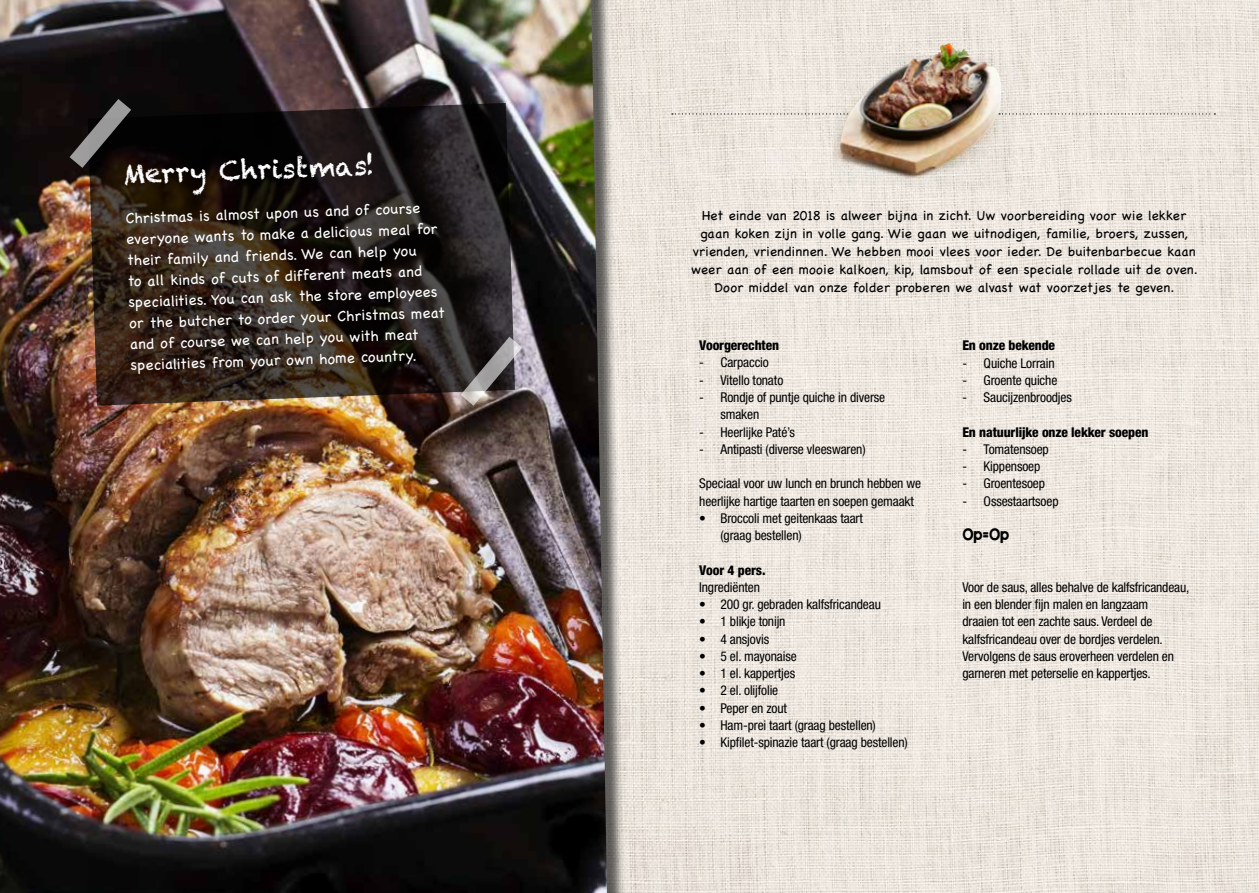
<style>
.page{position:relative;width:1259px;height:893px;background:#fff}
.page>*{position:absolute;margin:0;border:0;box-sizing:border-box;transform-origin:0 0}
.t1{font:26.55px "Chalkduster";color:#fff}
.t2{font:15px/21px "Chalkboard";color:#fff}
.t3{font:condensed 13.5px/17.2px "Helvetica Neue";letter-spacing:-.01em;color:#000}
.t4{font:13.5px/18px "Chalkboard";letter-spacing:.01em;color:#000;text-align:center}
.t5{font:800 condensed 13.5px "Helvetica Neue";letter-spacing:-.01em;color:#000}
.t6{font:13.5px "KG Red Hands";color:#000}
</style>
<div class="page">
<img style="left:626px;top:0;width:633px;height:893px">
<div style="left:0;top:0;width:626px;height:893px;background:#000;opacity:.6"></div>
<img style="left:0;top:0;width:607px;height:893px">
<svg style="left:672px;top:113px;width:159px;height:2px"></svg>
<svg style="left:1019px;top:113px;width:196px;height:2px"></svg>
<img style="left:831px;top:50px;width:188px;height:142px">
<img style="left:840px;top:43px;width:161px;height:130px">
<svg style="left:88px;top:103px;width:427px;height:303px;background:#29201a"></svg>
<svg style="left:70px;top:99px;width:61px;height:69px;background:#373333"></svg>
<svg style="left:460px;top:337px;width:62px;height:69px;background:#655f60"></svg>
<h1 class="t1" style="left:122px;top:158px;width:254px;rotate:-2deg">Merry Christmas!</h1>
<p class="t2" style="left:125px;top:208px;width:317px;rotate:-2deg">Christmas is almost upon us and of course everyone wants to make a delicious meal for their family and friends. We can help you<br>to all kinds of cuts of different meats and specialities. You can ask the store employees or the butcher to order your Christmas meat and of course we can help you with meat specialities from your own home country.</p>
<p class="t4" style="left:691px;top:206px;width:508px">Het einde van 2018 is alweer bijna in zicht. Uw voorbereiding voor wie lekker gaan koken zijn in volle gang. Wie gaan we uitnodigen, familie, broers, zussen, vrienden, vriendinnen. We hebben mooi vlees voor ieder. De buitenbarbecue kaan weer aan of een mooie kalkoen, kip, lamsbout of een speciale rollade uit de oven.<br>Door middel van onze folder proberen we alvast wat voorzetjes te geven.</p>
<p class="t5" style="left:699px;top:337px;width:81px">Voorgerechten</p>
<p class="t3" style="left:699px;top:354px;width:71px">- Carpaccio</p>
<p class="t3" style="left:699px;top:371px;width:86px">- Vitello tonato</p>
<p class="t3" style="left:720px;top:388px;width:166px;text-indent:-21px">- Rondje of puntje quiche in diverse smaken</p>
<p class="t3" style="left:699px;top:423px;width:97px">- Heerlijke Paté’s</p>
<p class="t3" style="left:699px;top:440px;width:168px">- Antipasti (diverse vleeswaren)</p>
<p class="t3" style="left:699px;top:475px;width:223px">Speciaal voor uw lunch en brunch hebben we heerlijke hartige taarten en soepen gemaakt</p>
<p class="t3" style="left:720px;top:509px;width:144px;text-indent:-21px">• Broccoli met geitenkaas taart (graag bestellen)</p>
<p class="t5" style="left:699px;top:561px;width:68px">Voor 4 pers.</p>
<p class="t3" style="left:699px;top:578px;width:62px">Ingrediënten</p>
<p class="t3" style="left:699px;top:596px;width:183px">• 200 gr. gebraden kalfsfricandeau</p>
<p class="t3" style="left:699px;top:613px;width:88px">• 1 blikje tonijn</p>
<p class="t3" style="left:699px;top:630px;width:71px">• 4 ansjovis</p>
<p class="t3" style="left:699px;top:647px;width:99px">• 5 el. mayonaise</p>
<p class="t3" style="left:699px;top:665px;width:98px">• 1 el. kappertjes</p>
<p class="t3" style="left:699px;top:682px;width:81px">• 2 el. olijfolie</p>
<p class="t3" style="left:699px;top:699px;width:89px">• Peper en zout</p>
<p class="t3" style="left:699px;top:716px;width:178px">• Ham-prei taart (graag bestellen)</p>
<p class="t3" style="left:699px;top:734px;width:210px">• Kipfilet-spinazie taart (graag bestellen)</p>
<p class="t5" style="left:962px;top:337px;width:94px">En onze bekende</p>
<p class="t3" style="left:962px;top:354px;width:94px">- Quiche Lorrain</p>
<p class="t3" style="left:962px;top:371px;width:96px">- Groente quiche</p>
<p class="t3" style="left:962px;top:389px;width:111px">- Saucijzenbroodjes</p>
<p class="t5" style="left:962px;top:423px;width:188px">En natuurlijke onze lekker soepen</p>
<p class="t3" style="left:962px;top:440px;width:88px">- Tomatensoep</p>
<p class="t3" style="left:962px;top:458px;width:80px">- Kippensoep</p>
<p class="t3" style="left:962px;top:475px;width:84px">- Groentesoep</p>
<p class="t3" style="left:962px;top:492px;width:98px">- Ossestaartsoep</p>
<p class="t6" style="left:962px;top:525px;width:49px">Op=Op</p>
<p class="t3" style="left:962px;top:578px;width:229px">Voor de saus, alles behalve de kalfsfricandeau, in een blender fijn malen en langzaam<br>draaien tot een zachte saus. Verdeel de kalfsfricandeau over de bordjes verdelen.<br>Vervolgens de saus eroverheen verdelen en garneren met peterselie en kappertjes.</p>
</div>
